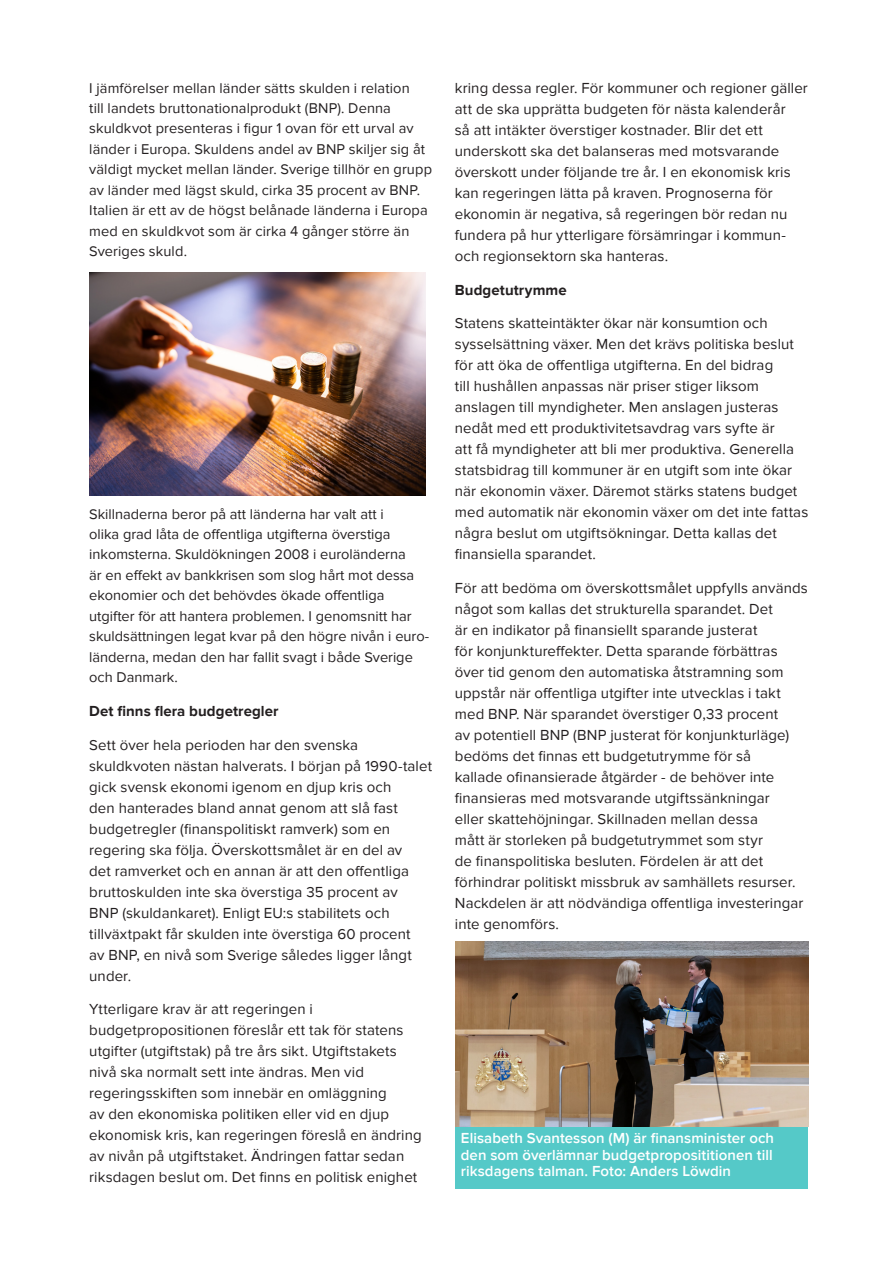
<style>
.page{position:relative;width:893px;height:1263px;background:#fff}
.page>*{position:absolute;margin:0;border:0;box-sizing:border-box;transform-origin:0 0}
.Omslagstitel{font:15px/21px "Proxima Nova";letter-spacing:.005em;color:#231f20}
.Omslagstitel-2{font:600 15px/16.5px "Proxima Nova";letter-spacing:.005em;color:#fff;text-align:justify}
.Omslagstitel-3{font:700 15px "Proxima Nova";letter-spacing:.005em;color:#231f20}
.Omslagstitel-4{font:14.55px/20.4px "Proxima Nova";color:#231f20}
</style>
<div class="page">
<img style="left:89px;top:273px;width:337px;height:222px">
<img style="left:456px;top:941px;width:352px;height:185px">
<div style="left:455px;top:1127px;width:353px;height:61px;background:#55c9c8"></div>
<p class="Omslagstitel-4" style="left:89px;top:78px;width:344px">I jämförelser mellan länder sätts skulden i relation<br>till landets bruttonationalprodukt (BNP). Denna skuldkvot presenteras i figur 1 ovan för ett urval av länder i Europa. Skuldens andel av BNP skiljer sig åt väldigt mycket mellan länder. Sverige tillhör en grupp av länder med lägst skuld, cirka 35 procent av BNP.<br>Italien är ett av de högst belånade länderna i Europa med en skuldkvot som är cirka 4 gånger större än Sveriges skuld.</p>
<p class="Omslagstitel-4" style="left:89px;top:504px;width:341px">Skillnaderna beror på att länderna har valt att i<br>olika grad låta de offentliga utgifterna överstiga inkomsterna. Skuldökningen 2008 i euroländerna<br>är en effekt av bankkrisen som slog hårt mot dessa ekonomier och det behövdes ökade offentliga utgifter för att hantera problemen. I genomsnitt har skuldsättningen legat kvar på den högre nivån i euro&shy;länderna, medan den har fallit svagt i både Sverige och Danmark.</p>
<p class="Omslagstitel-3" style="left:89px;top:702px;width:191px">Det finns flera budgetregler</p>
<p class="Omslagstitel" style="left:89px;top:734px;width:344px">Sett över hela perioden har den svenska skuldkvoten nästan halverats. I början på 1990-talet gick svensk ekonomi igenom en djup kris och<br>den hanterades bland annat genom att slå fast budgetregler (finanspolitiskt ramverk) som en regering ska följa. Överskottsmålet är en del av<br>det ramverket och en annan är att den offentliga bruttoskulden inte ska överstiga 35 procent av<br>BNP (skuldankaret). Enligt EU:s stabilitets och tillväxtpakt får skulden inte överstiga 60 procent<br>av BNP, en nivå som Sverige således ligger långt under.</p>
<p class="Omslagstitel" style="left:89px;top:999px;width:334px">Ytterligare krav är att regeringen i budgetpropositionen föreslår ett tak för statens utgifter (utgiftstak) på tre års sikt. Utgiftstakets nivå ska normalt sett inte ändras. Men vid regeringsskiften som innebär en omläggning<br>av den ekonomiska politiken eller vid en djup ekonomisk kris, kan regeringen föreslå en ändring av nivån på utgiftstaket. Ändringen fattar sedan riksdagen beslut om. Det finns en politisk enighet</p>
<p class="Omslagstitel" style="left:455px;top:78px;width:354px">kring dessa regler. För kommuner och regioner gäller att de ska upprätta budgeten för nästa kalenderår<br>så att intäkter överstiger kostnader. Blir det ett underskott ska det balanseras med motsvarande överskott under följande tre år. I en ekonomisk kris kan regeringen lätta på kraven. Prognoserna för ekonomin är negativa, så regeringen bör redan nu fundera på hur ytterligare försämringar i kommun&shy;och regionsektorn ska hanteras.</p>
<p class="Omslagstitel-3" style="left:455px;top:281px;width:113px">Budgetutrymme</p>
<p class="Omslagstitel" style="left:455px;top:313px;width:355px">Statens skatteintäkter ökar när konsumtion och sysselsättning växer. Men det krävs politiska beslut för att öka de offentliga utgifterna. En del bidrag<br>till hushållen anpassas när priser stiger liksom anslagen till myndigheter. Men anslagen justeras nedåt med ett produktivitetsavdrag vars syfte är<br>att få myndigheter att bli mer produktiva. Generella statsbidrag till kommuner är en utgift som inte ökar när ekonomin växer. Däremot stärks statens budget med automatik när ekonomin växer om det inte fattas några beslut om utgiftsökningar. Detta kallas det finansiella sparandet.</p>
<p class="Omslagstitel" style="left:455px;top:578px;width:354px">För att bedöma om överskottsmålet uppfylls används något som kallas det strukturella sparandet. Det<br>är en indikator på finansiellt sparande justerat<br>för konjunktureffekter. Detta sparande förbättras över tid genom den automatiska åtstramning som uppstår när offentliga utgifter inte utvecklas i takt med BNP. När sparandet överstiger 0,33 procent<br>av potentiell BNP (BNP justerat för konjunkturläge) bedöms det finnas ett budgetutrymme för så<br>kallade ofinansierade åtgärder - de behöver inte finansieras med motsvarande utgiftssänkningar<br>eller skattehöjningar. Skillnaden mellan dessa<br>mått är storleken på budgetutrymmet som styr<br>de finanspolitiska besluten. Fördelen är att det förhindrar politiskt missbruk av samhällets resurser.<br>Nackdelen är att nödvändiga offentliga investeringar inte genomförs.</p>
<p class="Omslagstitel-2" style="left:461px;top:1130px;width:315px">Elisabeth Svantesson (M) är finansminister och den som överlämnar budgetproposititionen till riksdagens talman. Foto: Anders Löwdin</p>
</div>
